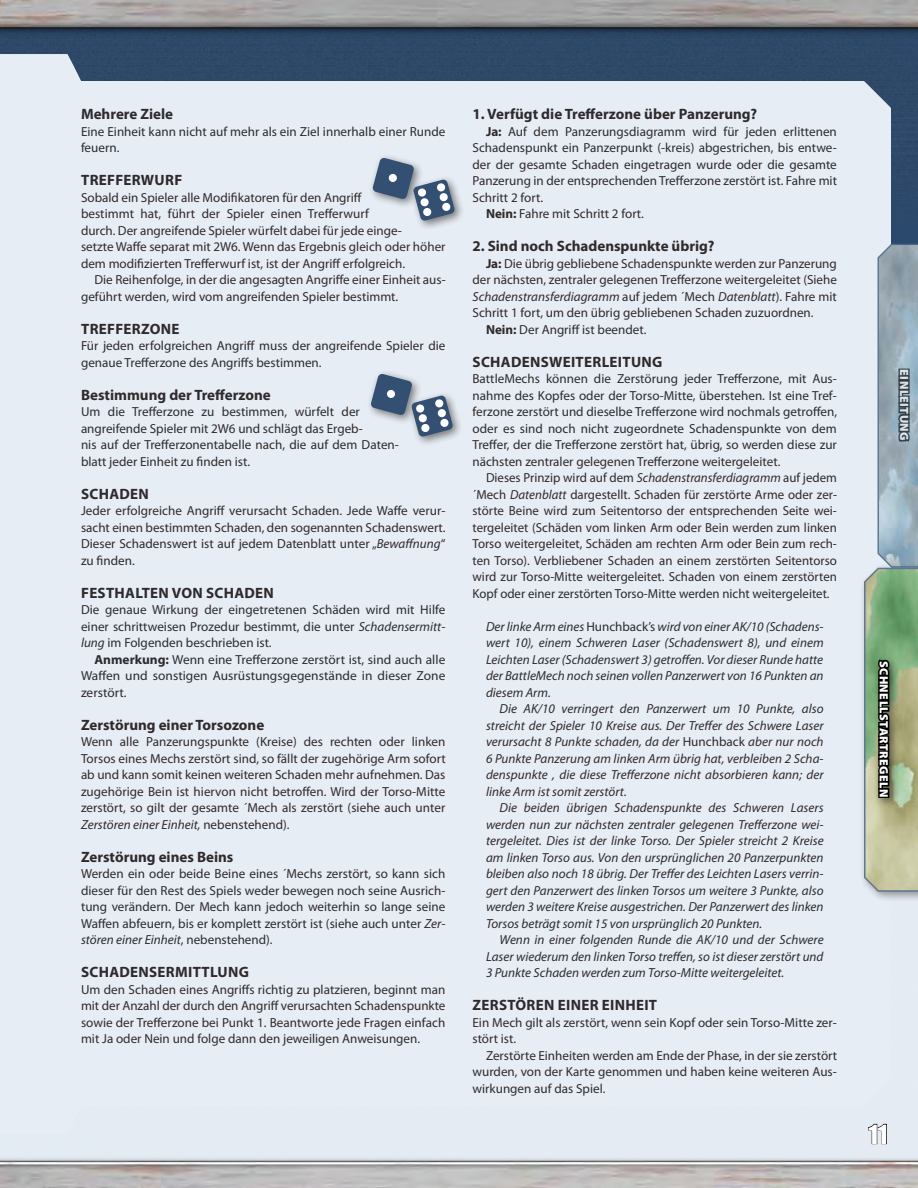
<style>
.page{position:relative;width:918px;height:1188px;background:#e7edf4}
.page>*{position:absolute;margin:0;border:0;box-sizing:border-box;transform-origin:0 0}
.t1{font:27px "Impact LT Std";color:#fff}
.t2{font:700 15px "Myriad Pro";color:#2f2a2b}
.t3{font:700 15px "Myriad Pro";letter-spacing:.02em;color:#2f2a2b}
.t4{font:13.2px/16.5px "Myriad Pro";color:#2f2a2b;text-align:justify}
.t5{font:italic 13.2px/16.5px "Myriad Pro";color:#2f2a2b;text-align:justify}
.t6{font:900 12px "Myriad Pro";letter-spacing:.035em;color:#fff}
.s1{font-style:italic}
.s2{font-weight:700}
.s3{font-style:normal}
</style>
<div class="page">
<div style="left:891px;top:142px;width:27px;height:100px;background:#2d486a"></div>
<div style="left:859px;top:562px;width:59px;height:341px;background:#000;opacity:.5"></div>
<svg style="left:863px;top:242px;width:55px;height:650px;background:#9cada0"></svg>
<div style="left:368px;top:154px;width:97px;height:78px;background:#000;opacity:.5"></div>
<svg style="left:372px;top:157px;width:83px;height:64px"></svg>
<svg style="left:373px;top:227px;width:42px;height:3px"></svg>
<div style="left:366px;top:370px;width:98px;height:78px;background:#000;opacity:.5"></div>
<svg style="left:371px;top:373px;width:82px;height:64px"></svg>
<svg style="left:371px;top:443px;width:42px;height:2px"></svg>
<img style="left:0;top:0;width:918px;height:142px">
<img style="left:0;top:1123px;width:918px;height:65px">
<p class="t2" style="left:81px;top:104px;width:94px">Mehrere Ziele</p>
<p class="t4" style="left:81px;top:123px;width:366px">Eine Einheit kann nicht auf mehr als ein Ziel innerhalb einer Runde feuern.</p>
<p class="t3" style="left:81px;top:170px;width:103px">Trefferwurf</p>
<p class="t4" style="left:81px;top:189px;width:366px;text-align:left">Sobald ein Spieler alle Modifikatoren für den Angriff<br>bestimmt hat, führt der Spieler einen Trefferwurf<br>durch. Der angreifende Spieler würfelt dabei für jede einge-<br>setzte Waffe separat mit 2W6. Wenn das Ergebnis gleich oder höher dem modifizierten Trefferwurf ist, ist der Angriff erfolgreich.</p>
<p class="t4" style="left:81px;top:271px;width:366px;text-indent:14px">Die Reihenfolge, in der die angesagten Angriffe einer Einheit aus&shy;geführt werden, wird vom angreifenden Spieler bestimmt.</p>
<p class="t2" style="left:81px;top:319px;width:80px">Trefferzone</p>
<p class="t4" style="left:81px;top:337px;width:366px">Für jeden erfolgreichen Angriff muss der angreifende Spieler die genaue Trefferzone des Angriffs bestimmen.</p>
<p class="t2" style="left:81px;top:385px;width:191px">Bestimmung der Trefferzone</p>
<p class="t4" style="left:81px;top:403px;width:319px;text-align:left">Um die Trefferzone zu bestimmen, würfelt der angreifende Spieler mit 2W6 und schlägt das Ergeb-<br>nis auf der Trefferzonentabelle nach, die auf dem Daten&shy;blatt jeder Einheit zu finden ist.</p>
<p class="t2" style="left:81px;top:484px;width:20px">Scha</p>
<p class="t2" style="left:120px;top:484px;width:21px">den</p>
<p class="t4" style="left:81px;top:502px;width:366px">Jeder erfolgreiche Angriff verursacht Schaden. Jede Waffe verur&shy;sacht einen bestimmten Schaden, den sogenannten Schadenswert.<br>Dieser Schadenswert ist auf jedem Datenblatt unter „<span class="s1">Bewaffnung</span>“ zu finden.</p>
<p class="t2" style="left:81px;top:583px;width:10px">Festhalten</p>
<p class="t2" style="left:172px;top:583px;width:54px">von Scha</p>
<p class="t2" style="left:245px;top:583px;width:21px">den</p>
<p class="t4" style="left:81px;top:601px;width:366px">Die genaue Wirkung der eingetretenen Schäden wird mit Hilfe einer schrittweisen Prozedur bestimmt, die unter <span class="s1">Schadensermitt&shy;lung</span> im Folgenden beschrieben ist.</p>
<p class="t4" style="left:81px;top:651px;width:366px;text-indent:13px"><span class="s2">Anmerkung:</span> Wenn eine Trefferzone zerstört ist, sind auch alle Waffen und sonstigen Ausrüstungsgegenstände in dieser Zone zerstört.</p>
<p class="t2" style="left:81px;top:715px;width:185px">Zerstörung einer Torsozone</p>
<p class="t4" style="left:81px;top:733px;width:366px">Wenn alle Panzerungspunkte (Kreise) des rechten oder linken Torsos eines Mechs zerstört sind, so fällt der zugehörige Arm sofort ab und kann somit keinen weiteren Schaden mehr aufnehmen. Das zugehörige Bein ist hiervon nicht betroffen. Wird der Torso-Mitte zerstört, so gilt der gesamte ´Mech als zerstört (siehe auch unter <span class="s1">Zerstören einer Einheit,</span> nebenstehend).</p>
<p class="t2" style="left:81px;top:847px;width:154px">Zerstörung eines Beins</p>
<p class="t4" style="left:81px;top:865px;width:366px">Werden ein oder beide Beine eines ´Mechs zerstört, so kann sich dieser für den Rest des Spiels weder bewegen noch seine Ausrich&shy;tung verändern. Der Mech kann jedoch weiterhin so lange seine Waffen abfeuern, bis er komplett zerstört ist (siehe auch unter <span class="s1">Zer&shy;stören einer Einheit</span>, nebenstehend).</p>
<p class="t2" style="left:81px;top:962px;width:20px">Scha</p>
<p class="t2" style="left:120px;top:962px;width:21px">densermittl</p>
<p class="t2" style="left:218px;top:962px;width:22px">ung</p>
<p class="t4" style="left:81px;top:981px;width:366px">Um den Schaden eines Angriffs richtig zu platzieren, beginnt man mit der Anzahl der durch den Angriff verursachten Schadenspunkte sowie der Trefferzone bei Punkt 1. Beantworte jede Fragen einfach mit Ja oder Nein und folge dann den jeweiligen Anweisungen.</p>
<p class="t2" style="left:472px;top:104px;width:286px">1. Verfügt die Trefferzone über Panzerung?</p>
<p class="t4" style="left:486px;top:123px;width:352px"><span class="s2">Ja:</span> Auf dem Panzerungsdiagramm wird für jeden erlittenen</p>
<p class="t4" style="left:473px;top:139px;width:366px">Schadenspunkt ein Panzerpunkt (-kreis) abgestrichen, bis entwe-</p>
<p class="t4" style="left:473px;top:156px;width:366px">der der gesamte Schaden eingetragen wurde oder die gesamte</p>
<p class="t4" style="left:473px;top:172px;width:366px">Panzerung in der entsprechenden Trefferzone zerstört ist. Fahre mit</p>
<p class="t4" style="left:473px;top:189px;width:72px">Schritt 2 fort.</p>
<p class="t4" style="left:486px;top:205px;width:159px"><span class="s2">Nein:</span> Fahre mit Schritt 2 fort.</p>
<p class="t2" style="left:472px;top:236px;width:244px">2. Sind noch Schadenspunkte übrig?</p>
<p class="t4" style="left:486px;top:255px;width:352px"><span class="s2">Ja:</span> Die übrig gebliebene Schadenspunkte werden zur Panzerung</p>
<p class="t4" style="left:473px;top:271px;width:366px">der nächsten, zentraler gelegenen Trefferzone weitergeleitet (Siehe</p>
<p class="t5" style="left:473px;top:288px;width:366px">Schadenstransferdiagramm <span class="s3">auf jedem ´Mech</span> Datenblatt<span class="s3">). Fahre mit</span></p>
<p class="t4" style="left:473px;top:304px;width:343px">Schritt 1 fort, um den übrig gebliebenen Schaden zuzuordnen.</p>
<p class="t4" style="left:486px;top:321px;width:162px"><span class="s2">Nein:</span> Der Angriff ist beendet.</p>
<p class="t3" style="left:473px;top:352px;width:191px">SCHADENSWEITERLEITUNG</p>
<p class="t4" style="left:472px;top:370px;width:366px">BattleMechs können die Zerstörung jeder Trefferzone, mit Aus&shy;nahme des Kopfes oder der Torso-Mitte, überstehen. Ist eine Tref&shy;ferzone zerstört und dieselbe Trefferzone wird nochmals getroffen, oder es sind noch nicht zugeordnete Schadenspunkte von dem Treffer, der die Trefferzone zerstört hat, übrig, so werden diese zur nächsten zentraler gelegenen Trefferzone weitergeleitet.</p>
<p class="t4" style="left:473px;top:469px;width:366px;text-indent:13px">Dieses Prinzip wird auf dem <span class="s1">Schadenstransferdiagramm</span> auf jedem ´Mech <span class="s1">Datenblatt</span> dargestellt. Schaden für zerstörte Arme oder zer&shy;störte Beine wird zum Seitentorso der entsprechenden Seite wei&shy;tergeleitet (Schäden vom linken Arm oder Bein werden zum linken Torso weitergeleitet, Schäden am rechten Arm oder Bein zum rech&shy;ten Torso). Verbliebener Schaden an einem zerstörten Seitentorso wird zur Torso-Mitte weitergeleitet. Schaden von einem zerstörten Kopf oder einer zerstörten Torso-Mitte werden nicht weitergeleitet.</p>
<p class="t5" style="left:486px;top:618px;width:339px">Der linke Arm eines <span class="s3">Hunchback’s</span> wird von einer AK/10 (Schadens&shy;wert 10), einem Schweren Laser (Schadenswert 8), und einem Leichten Laser (Schadenswert 3) getroffen. Vor dieser Runde hatte der BattleMech noch seinen vollen Panzerwert von 16 Punkten an diesem Arm.</p>
<p class="t5" style="left:486px;top:700px;width:339px;text-indent:14px">Die AK/10 verringert den Panzerwert um 10 Punkte, also streicht der Spieler 10 Kreise aus. Der Treffer des Schwere Laser verursacht 8 Punkte schaden, da der <span class="s3">Hunchback</span> aber nur noch 6 Punkte Panzerung am linken Arm übrig hat, verbleiben 2 Scha&shy;denspunkte , die diese Trefferzone nicht absorbieren kann; der linke Arm ist somit zerstört.</p>
<p class="t5" style="left:486px;top:799px;width:339px;text-indent:14px">Die beiden übrigen Schadenspunkte des Schweren Lasers werden nun zur nächsten zentraler gelegenen Trefferzone wei&shy;tergeleitet. Dies ist der linke Torso. Der Spieler streicht 2 Kreise am linken Torso aus. Von den ursprünglichen 20 Panzerpunkten bleiben also noch 18 übrig. Der Treffer des Leichten Lasers verrin&shy;gert den Panzerwert des linken Torsos um weitere 3 Punkte, also werden 3 weitere Kreise ausgestrichen. Der Panzerwert des linken Torsos beträgt somit 15 von ursprünglich 20 Punkten.</p>
<p class="t5" style="left:486px;top:931px;width:339px;text-indent:14px">Wenn in einer folgenden Runde die AK/10 und der Schwere Laser wiederum den linken Torso treffen, so ist dieser zerstört und 3 Punkte Schaden werden zum Torso-Mitte weitergeleitet.</p>
<p class="t2" style="left:473px;top:995px;width:10px">Zerst</p>
<p class="t2" style="left:516px;top:995px;width:21px">ören</p>
<p class="t2" style="left:558px;top:995px;width:9px">einer</p>
<p class="t2" style="left:602px;top:995px;width:17px">Einheit</p>
<p class="t4" style="left:472px;top:1014px;width:366px">Ein Mech gilt als zerstört, wenn sein Kopf oder sein Torso-Mitte zer&shy;stört ist.</p>
<p class="t4" style="left:472px;top:1047px;width:366px;text-indent:14px">Zerstörte Einheiten werden am Ende der Phase, in der sie zerstört wurden, von der Karte genommen und haben keine weiteren Aus&shy;wirkungen auf das Spiel.</p>
<p class="t6" style="left:912px;top:369px;width:73px;rotate:90deg">einleitung</p>
<p class="t6" style="left:892px;top:661px;width:138px;rotate:90deg">schnellstartregeln</p>
<h1 class="t1" style="left:868px;top:1118px;width:21px">11</h1>
</div>
